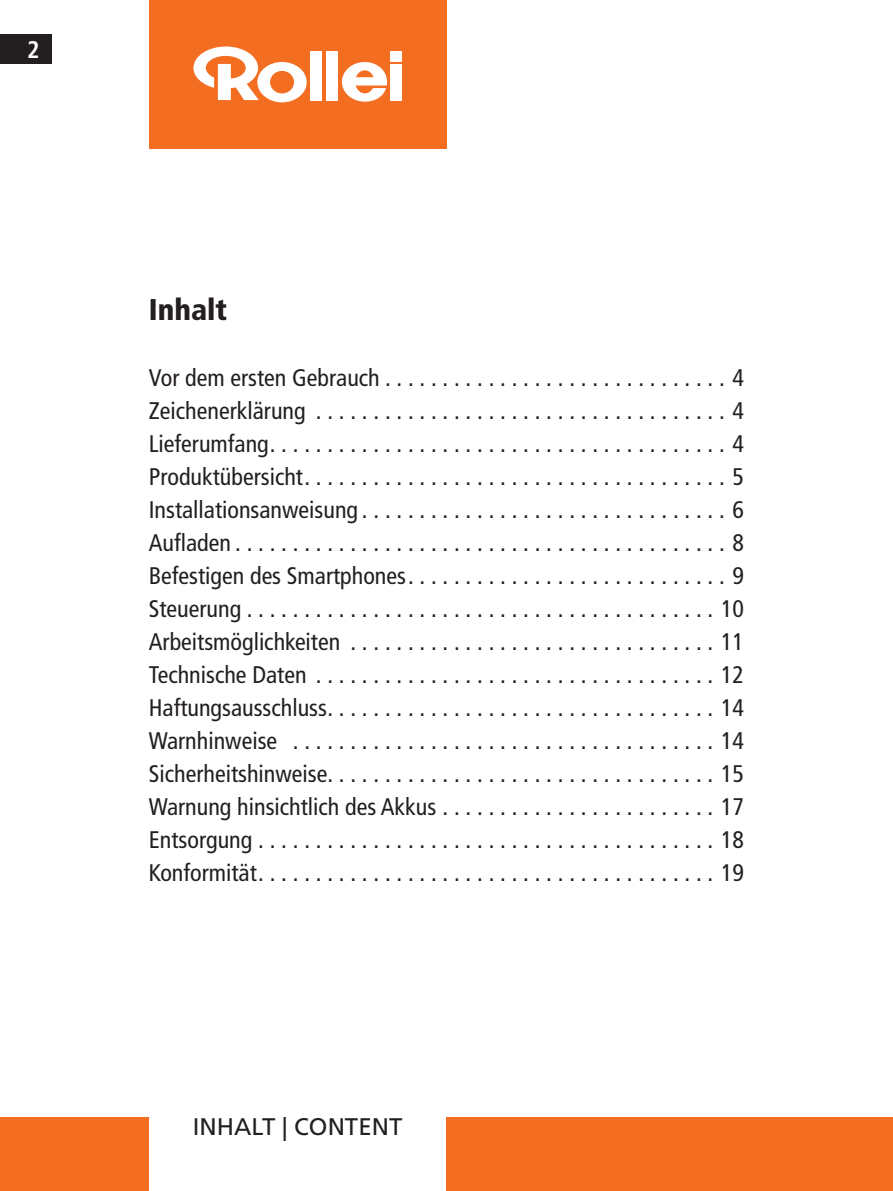
<style>
.page{position:relative;width:893px;height:1191px;background:#fff}
.page>*{position:absolute;margin:0;border:0;box-sizing:border-box;transform-origin:0 0}
.t1{font:900 condensed 30px "Frutiger LT";color:#231f20}
.t2{font:condensed 24px "Frutiger LT";color:#231f20}
.t3{font:24px "Frutiger LT";color:#231f20}
.t4{font:700 condensed 24px "Frutiger LT";color:#fff}
</style>
<div class="page">
<div style="left:0;top:1116px;width:149px;height:75px;background:#f36e21"></div>
<div style="left:446px;top:1116px;width:447px;height:75px;background:#f36e21"></div>
<div style="left:0;top:34px;width:51px;height:30px;background:#231f20"></div>
<div style="left:149px;top:0;width:297px;height:149px;background:#f36e21"></div>
<svg style="left:342px;top:62px;width:45px;height:40px"></svg>
<div style="left:310px;top:51px;width:12px;height:49px;background:#fff"></div>
<div style="left:326px;top:51px;width:12px;height:49px;background:#fff"></div>
<div style="left:390px;top:51px;width:12px;height:11px;background:#fff"></div>
<div style="left:390px;top:64px;width:12px;height:36px;background:#fff"></div>
<svg style="left:193px;top:46px;width:114px;height:56px"></svg>
<p class="t4" style="left:27px;top:35px;width:14px">2</p>
<p class="t1" style="left:149px;top:292px;width:80px">Inhalt</p>
<p class="t2" style="left:149px;top:364px;width:597px">Vor dem ersten Gebrauch . . . . . . . . . . . . . . . . . . . . . . . . . . . . . . 4</p>
<p class="t2" style="left:149px;top:397px;width:597px">Zeichenerklärung . . . . . . . . . . . . . . . . . . . . . . . . . . . . . . . . . . . . 4</p>
<p class="t2" style="left:149px;top:430px;width:597px">Lieferumfang . . . . . . . . . . . . . . . . . . . . . . . . . . . . . . . . . . . . . . . . 4</p>
<p class="t2" style="left:149px;top:463px;width:597px">Produktübersicht . . . . . . . . . . . . . . . . . . . . . . . . . . . . . . . . . . . . . 5</p>
<p class="t2" style="left:149px;top:496px;width:597px">Installationsanweisung . . . . . . . . . . . . . . . . . . . . . . . . . . . . . . . . 6</p>
<p class="t2" style="left:149px;top:529px;width:597px">Aufladen . . . . . . . . . . . . . . . . . . . . . . . . . . . . . . . . . . . . . . . . . . . 8</p>
<p class="t2" style="left:149px;top:562px;width:597px">Befestigen des Smartphones . . . . . . . . . . . . . . . . . . . . . . . . . . . . 9</p>
<p class="t2" style="left:149px;top:595px;width:597px">Steuerung.........................................10</p>
<p class="t2" style="left:149px;top:628px;width:597px">Arbeitsmöglichkeiten . . . . . . . . . . . . . . . . . . . . . . . . . . . . . . . . 11</p>
<p class="t2" style="left:149px;top:661px;width:597px">Technische Daten . . . . . . . . . . . . . . . . . . . . . . . . . . . . . . . . . . . 12</p>
<p class="t2" style="left:149px;top:694px;width:597px">Haftungsausschluss . . . . . . . . . . . . . . . . . . . . . . . . . . . . . . . . . . 14</p>
<p class="t2" style="left:149px;top:727px;width:597px">Warnhinweise . . . . . . . . . . . . . . . . . . . . . . . . . . . . . . . . . . . . . 14</p>
<p class="t2" style="left:149px;top:760px;width:597px">Sicherheitshinweise . . . . . . . . . . . . . . . . . . . . . . . . . . . . . . . . . . 15</p>
<p class="t2" style="left:149px;top:793px;width:597px">Warnung hinsichtlich des Akkus . . . . . . . . . . . . . . . . . . . . . . . . 17</p>
<p class="t2" style="left:149px;top:826px;width:597px">Entsorgung . . . . . . . . . . . . . . . . . . . . . . . . . . . . . . . . . . . . . . . . 18</p>
<p class="t2" style="left:149px;top:859px;width:597px">Konformität . . . . . . . . . . . . . . . . . . . . . . . . . . . . . . . . . . . . . . . . 19</p>
<p class="t3" style="left:193px;top:1112px;width:211px">INHALT | CONTENT</p>
</div>
